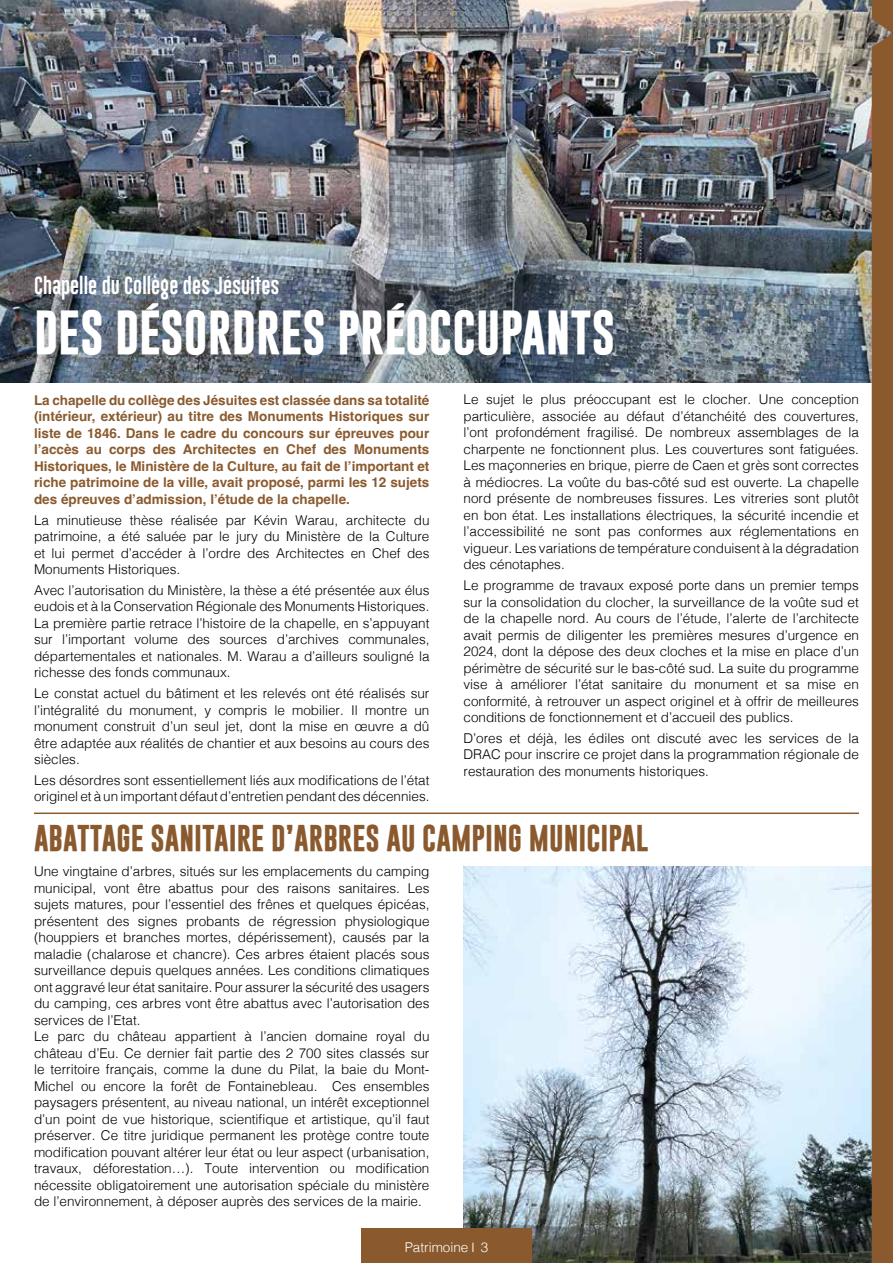
<style>
.page{position:relative;width:893px;height:1263px;background:#fff}
.page>*{position:absolute;margin:0;border:0;box-sizing:border-box;transform-origin:0 0}
.t1{font:700 45px "Gobold";color:#fff}
.t2{font:700 27px "Gobold";color:#8a5a2e}
.t3{font:18px "Gobold Lowplus";color:#fff}
.t4{font:300 13.5px/16.5px "Helvetica";color:#000;text-align:justify}
.t5{font:700 13.5px/16.5px "Helvetica";color:#8a5a2e;text-align:justify}
.t6{font:300 13.5px "Helvetica";color:#fff}
</style>
<div class="page">
<img style="left:463px;top:866px;width:409px;height:397px">
<img style="left:0;top:0;width:872px;height:383px">
<div style="left:872px;top:0;width:21px;height:1263px;background:#8a5a2e"></div>
<hr style="left:34px;top:812px;width:825px;height:2px;background:#8a5a2e">
<div style="left:361px;top:1229px;width:170px;height:34px;background:#8a5a2e"></div>
<h3 class="t3" style="left:34px;top:273px;width:247px">Chapelle du Collège des Jésuites</h3>
<h1 class="t1" style="left:34px;top:303px;width:583px">DES DÉSORDRES PRÉOCCUPANTS</h1>
<p class="t5" style="left:34px;top:393px;width:397px">La chapelle du collège des Jésuites est classée dans sa totalité (intérieur, extérieur) au titre des Monuments Historiques sur liste de 1846. Dans le cadre du concours sur épreuves pour l’accès au corps des Architectes en Chef des Monuments Historiques, le Ministère de la Culture, au fait de l’important et riche patrimoine de la ville, avait proposé, parmi les 12 sujets des épreuves d’admission, l’étude de la chapelle.</p>
<p class="t4" style="left:34px;top:511px;width:397px">La minutieuse thèse réalisée par Kévin Warau, architecte du patrimoine, a été saluée par le jury du Ministère de la Culture et lui permet d’accéder à l’ordre des Architectes en Chef des Monuments Historiques.</p>
<p class="t4" style="left:34px;top:581px;width:397px">Avec l’autorisation du Ministère, la thèse a été présentée aux élus eudois et à la Conservation Régionale des Monuments Historiques.<br>La première partie retrace l’histoire de la chapelle, en s’appuyant sur l’important volume des sources d’archives communales, départementales et nationales. M. Warau a d’ailleurs souligné la richesse des fonds communaux.</p>
<p class="t4" style="left:34px;top:684px;width:397px">Le constat actuel du bâtiment et les relevés ont été réalisés sur l’intégralité du monument, y compris le mobilier. Il montre un monument construit d’un seul jet, dont la mise en œuvre a dû être adaptée aux réalités de chantier et aux besoins au cours des siècles.</p>
<p class="t4" style="left:34px;top:771px;width:397px">Les désordres sont essentiellement liés aux modifications de l’état originel et à un important défaut d’entretien pendant des décennies.</p>
<p class="t4" style="left:463px;top:390px;width:397px">Le sujet le plus préoccupant est le clocher. Une conception particulière, associée au défaut d’étanchéité des couvertures, l’ont profondément fragilisé. De nombreux assemblages de la charpente ne fonctionnent plus. Les couvertures sont fatiguées.<br>Les maçonneries en brique, pierre de Caen et grès sont correctes à médiocres. La voûte du bas-côté sud est ouverte. La chapelle nord présente de nombreuses fissures. Les vitreries sont plutôt en bon état. Les installations électriques, la sécurité incendie et l’accessibilité ne sont pas conformes aux réglementations en vigueur. Les variations de température conduisent à la dégradation des cénotaphes.</p>
<p class="t4" style="left:463px;top:576px;width:397px">Le programme de travaux exposé porte dans un premier temps sur la consolidation du clocher, la surveillance de la voûte sud et de la chapelle nord. Au cours de l’étude, l’alerte de l’architecte avait permis de diligenter les premières mesures d’urgence en 2024, dont la dépose des deux cloches et la mise en place d’un périmètre de sécurité sur le bas-côté sud. La suite du programme vise à améliorer l’état sanitaire du monument et sa mise en conformité, à retrouver un aspect originel et à offrir de meilleures conditions de fonctionnement et d’accueil des publics.</p>
<p class="t4" style="left:463px;top:729px;width:397px">D’ores et déjà, les édiles ont discuté avec les services de la DRAC pour inscrire ce projet dans la programmation régionale de restauration des monuments historiques.</p>
<h2 class="t2" style="left:34px;top:821px;width:616px">ABATTAGE SANITAIRE D’ARBRES AU CAMPING MUNICIPAL</h2>
<p class="t4" style="left:34px;top:862px;width:397px;text-align:left">Une vingtaine d’arbres, situés sur les emplacements du camping municipal, vont être abattus pour des raisons sanitaires. Les sujets matures, pour l’essentiel des frênes et quelques épicéas, présentent des signes probants de régression physiologique (houppiers et branches mortes, dépérissement), causés par la maladie (chalarose et chancre). Ces arbres étaient placés sous surveillance depuis quelques années. Les conditions climatiques ont aggravé leur état sanitaire. Pour assurer la sécurité des usagers du camping, ces arbres vont être abattus avec l’autorisation des services de l’Etat.<br>Le parc du château appartient à l’ancien domaine royal du château d’Eu. Ce dernier fait partie des 2 700 sites classés sur le territoire français, comme la dune du Pilat, la baie du Mont-Michel ou encore la forêt de Fontainebleau. Ces ensembles paysagers présentent, au niveau national, un intérêt exceptionnel d’un point de vue historique, scientifique et artistique, qu’il faut préserver. Ce titre juridique permanent les protège contre toute modification pouvant altérer leur état ou leur aspect (urbanisation, travaux, déforestation…). Toute intervention ou modification nécessite obligatoirement une autorisation spéciale du ministère de l’environnement, à déposer auprès des services de la mairie.</p>
<p class="t6" style="left:405px;top:1235px;width:85px">Patrimoine 3</p>
</div>
